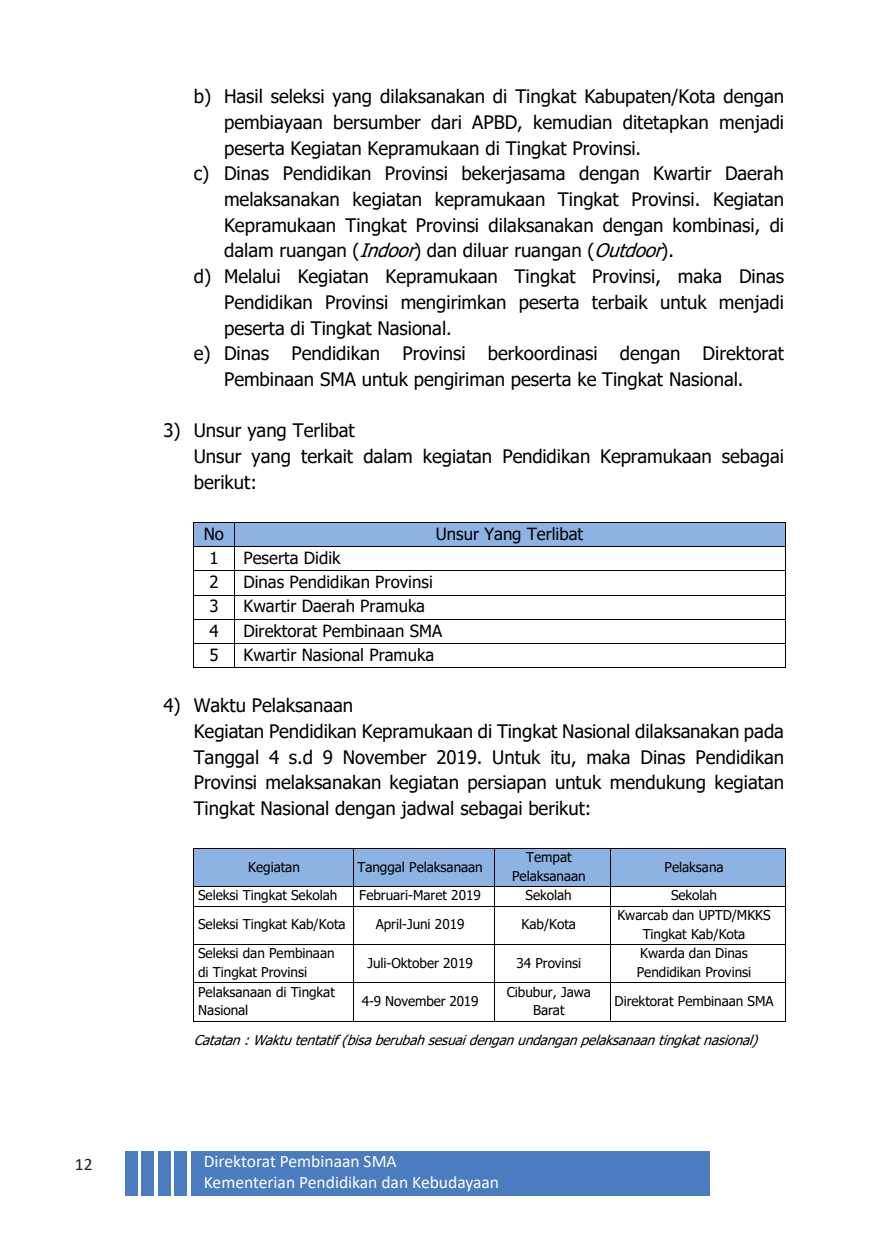
<style>
.page{position:relative;width:874px;height:1241px;background:#fff}
.page>*{position:absolute;margin:0;border:0;box-sizing:border-box;transform-origin:0 0}
.t1{font:18.55px/25.7px "Tahoma";letter-spacing:-.005em;color:#000}
.t2{font:17.5px/21px "Calibri";color:#fff}
.t3{font:17.5px "Calibri";color:#231f20}
.t4{font:16.8px "Tahoma";color:#000}
.t5{font:13.47px/18.7px "Tahoma";letter-spacing:-.005em;color:#000;text-align:center}
.t6{font:italic 13.47px "Tahoma";color:#000}
.s1{font-style:italic}
</style>
<div class="page">
<div style="left:191px;top:1151px;width:518px;height:45px;background:#4b7cbf"></div>
<div style="left:126px;top:1151px;width:12px;height:44px;background:#4b7cbf"></div>
<div style="left:142px;top:1151px;width:12px;height:44px;background:#4b7cbf"></div>
<div style="left:158px;top:1151px;width:12px;height:44px;background:#4b7cbf"></div>
<div style="left:174px;top:1151px;width:12px;height:44px;background:#4b7cbf"></div>
<div style="left:194px;top:522px;width:40px;height:24px;background:#8db3e2"></div>
<div style="left:235px;top:522px;width:549px;height:24px;background:#8db3e2"></div>
<hr style="left:194px;top:522px;width:40px;height:1px;background:#000">
<hr style="left:235px;top:522px;width:549px;height:1px;background:#000">
<hr style="left:194px;top:546px;width:40px;height:1px;background:#000">
<hr style="left:235px;top:546px;width:549px;height:1px;background:#000">
<hr style="left:194px;top:570px;width:40px;height:1px;background:#000">
<hr style="left:235px;top:570px;width:549px;height:1px;background:#000">
<hr style="left:194px;top:594px;width:40px;height:1px;background:#000">
<hr style="left:235px;top:594px;width:549px;height:1px;background:#000">
<hr style="left:194px;top:618px;width:40px;height:1px;background:#000">
<hr style="left:235px;top:618px;width:549px;height:1px;background:#000">
<hr style="left:194px;top:643px;width:40px;height:1px;background:#000">
<hr style="left:235px;top:643px;width:549px;height:1px;background:#000">
<svg style="left:193px;top:522px;width:1px;height:146px"></svg>
<hr style="left:194px;top:667px;width:40px;height:1px;background:#000">
<svg style="left:234px;top:522px;width:1px;height:146px"></svg>
<hr style="left:235px;top:667px;width:549px;height:1px;background:#000">
<svg style="left:784px;top:522px;width:1px;height:146px"></svg>
<div style="left:194px;top:848px;width:158px;height:38px;background:#8db3e2"></div>
<div style="left:353px;top:848px;width:141px;height:38px;background:#8db3e2"></div>
<div style="left:495px;top:848px;width:115px;height:38px;background:#8db3e2"></div>
<div style="left:611px;top:848px;width:173px;height:38px;background:#8db3e2"></div>
<hr style="left:194px;top:848px;width:158px;height:1px;background:#000">
<hr style="left:353px;top:848px;width:141px;height:1px;background:#000">
<hr style="left:495px;top:848px;width:115px;height:1px;background:#000">
<hr style="left:611px;top:848px;width:173px;height:1px;background:#000">
<hr style="left:193px;top:848px;width:1px;height:38px;background:#000">
<hr style="left:352px;top:848px;width:1px;height:38px;background:#000">
<hr style="left:494px;top:848px;width:1px;height:38px;background:#000">
<hr style="left:610px;top:848px;width:1px;height:38px;background:#000">
<hr style="left:784px;top:848px;width:1px;height:38px;background:#000">
<hr style="left:194px;top:886px;width:158px;height:1px;background:#000">
<hr style="left:353px;top:886px;width:141px;height:1px;background:#000">
<hr style="left:495px;top:886px;width:115px;height:1px;background:#000">
<hr style="left:611px;top:886px;width:173px;height:1px;background:#000">
<svg style="left:193px;top:886px;width:1px;height:20px"></svg>
<hr style="left:194px;top:905px;width:158px;height:1px;background:#000">
<hr style="left:353px;top:905px;width:141px;height:1px;background:#000">
<svg style="left:494px;top:886px;width:1px;height:20px"></svg>
<hr style="left:495px;top:905px;width:115px;height:1px;background:#000">
<svg style="left:610px;top:886px;width:1px;height:20px"></svg>
<hr style="left:611px;top:905px;width:173px;height:1px;background:#000">
<hr style="left:193px;top:906px;width:1px;height:37px;background:#000">
<hr style="left:352px;top:906px;width:1px;height:37px;background:#000">
<hr style="left:494px;top:906px;width:1px;height:37px;background:#000">
<hr style="left:610px;top:906px;width:1px;height:37px;background:#000">
<hr style="left:784px;top:906px;width:1px;height:37px;background:#000">
<hr style="left:194px;top:943px;width:158px;height:1px;background:#000">
<hr style="left:353px;top:943px;width:141px;height:1px;background:#000">
<hr style="left:495px;top:943px;width:115px;height:1px;background:#000">
<hr style="left:611px;top:943px;width:173px;height:1px;background:#000">
<hr style="left:193px;top:944px;width:1px;height:38px;background:#000">
<hr style="left:352px;top:944px;width:1px;height:38px;background:#000">
<hr style="left:494px;top:944px;width:1px;height:38px;background:#000">
<hr style="left:610px;top:944px;width:1px;height:38px;background:#000">
<hr style="left:784px;top:944px;width:1px;height:38px;background:#000">
<hr style="left:194px;top:982px;width:158px;height:1px;background:#000">
<hr style="left:353px;top:982px;width:141px;height:1px;background:#000">
<hr style="left:495px;top:982px;width:115px;height:1px;background:#000">
<hr style="left:611px;top:982px;width:173px;height:1px;background:#000">
<hr style="left:193px;top:982px;width:1px;height:38px;background:#000">
<hr style="left:194px;top:1020px;width:158px;height:1px;background:#000">
<hr style="left:352px;top:982px;width:1px;height:38px;background:#000">
<hr style="left:353px;top:1020px;width:141px;height:1px;background:#000">
<hr style="left:494px;top:982px;width:1px;height:38px;background:#000">
<hr style="left:495px;top:1020px;width:115px;height:1px;background:#000">
<hr style="left:610px;top:982px;width:1px;height:38px;background:#000">
<hr style="left:611px;top:1020px;width:173px;height:1px;background:#000">
<hr style="left:784px;top:982px;width:1px;height:38px;background:#000">
<p class="t3" style="left:75px;top:1151px;width:19px">12</p>
<p class="t1" style="left:194px;top:85px;width:591px">b) Hasil seleksi yang dilaksanakan di Tingkat Kabupaten/Kota dengan</p>
<p class="t1" style="left:224px;top:110px;width:561px">pembiayaan bersumber dari APBD, kemudian ditetapkan menjadi</p>
<p class="t1" style="left:224px;top:136px;width:418px">peserta Kegiatan Kepramukaan di Tingkat Provinsi.</p>
<p class="t1" style="left:194px;top:162px;width:591px">c) Dinas Pendidikan Provinsi bekerjasama dengan Kwartir Daerah</p>
<p class="t1" style="left:224px;top:187px;width:561px">melaksanakan kegiatan kepramukaan Tingkat Provinsi. Kegiatan</p>
<p class="t1" style="left:224px;top:213px;width:561px">Kepramukaan Tingkat Provinsi dilaksanakan dengan kombinasi, di</p>
<p class="t1" style="left:224px;top:239px;width:451px">dalam ruangan (<span class="s1">Indoor</span>) dan diluar ruangan (<span class="s1">Outdoor</span>).</p>
<p class="t1" style="left:194px;top:265px;width:591px">d) Melalui Kegiatan Kepramukaan Tingkat Provinsi, maka Dinas</p>
<p class="t1" style="left:224px;top:290px;width:561px">Pendidikan Provinsi mengirimkan peserta terbaik untuk menjadi</p>
<p class="t1" style="left:224px;top:316px;width:229px">peserta di Tingkat Nasional.</p>
<p class="t1" style="left:194px;top:341px;width:591px">e) Dinas Pendidikan Provinsi berkoordinasi dengan Direktorat</p>
<p class="t1" style="left:224px;top:367px;width:520px">Pembinaan SMA untuk pengiriman peserta ke Tingkat Nasional.</p>
<p class="t1" style="left:194px;top:419px;width:591px;text-indent:-30px">3) Unsur yang Terlibat<br>Unsur yang terkait dalam kegiatan Pendidikan Kepramukaan sebagai berikut:</p>
<p class="t4" style="left:204px;top:522px;width:22px">No</p>
<p class="t4" style="left:435px;top:522px;width:149px">Unsur Yang Terlibat</p>
<p class="t4" style="left:209px;top:546px;width:11px">1</p>
<p class="t4" style="left:243px;top:546px;width:98px">Peserta Didik</p>
<p class="t4" style="left:209px;top:570px;width:11px">2</p>
<p class="t4" style="left:243px;top:570px;width:191px">Dinas Pendidikan Provinsi</p>
<p class="t4" style="left:209px;top:594px;width:11px">3</p>
<p class="t4" style="left:243px;top:594px;width:183px">Kwartir Daerah Pramuka</p>
<p class="t4" style="left:209px;top:619px;width:11px">4</p>
<p class="t4" style="left:243px;top:619px;width:200px">Direktorat Pembinaan SMA</p>
<p class="t4" style="left:209px;top:643px;width:11px">5</p>
<p class="t4" style="left:243px;top:643px;width:192px">Kwartir Nasional Pramuka</p>
<p class="t1" style="left:194px;top:693px;width:591px;text-indent:-30px">4) Waktu Pelaksanaan<br>Kegiatan Pendidikan Kepramukaan di Tingkat Nasional dilaksanakan pada Tanggal 4 s.d 9 November 2019. Untuk itu, maka Dinas Pendidikan Provinsi melaksanakan kegiatan persiapan untuk mendukung kegiatan Tingkat Nasional dengan jadwal sebagai berikut:</p>
<p class="t5" style="left:248px;top:857px;width:53px">Kegiatan</p>
<p class="t5" style="left:357px;top:857px;width:127px">Tanggal Pelaksanaan</p>
<p class="t5" style="left:512px;top:848px;width:75px">Tempat<br>Pelaksanaan</p>
<p class="t5" style="left:664px;top:857px;width:61px">Pelaksana</p>
<p class="t5" style="left:198px;top:886px;width:141px">Seleksi Tingkat Sekolah</p>
<p class="t5" style="left:359px;top:886px;width:123px">Februari-Maret 2019</p>
<p class="t5" style="left:525px;top:886px;width:48px">Sekolah</p>
<p class="t5" style="left:670px;top:886px;width:48px">Sekolah</p>
<p class="t5" style="left:198px;top:915px;width:149px">Seleksi Tingkat Kab/Kota</p>
<p class="t5" style="left:375px;top:915px;width:90px">April-Juni 2019</p>
<p class="t5" style="left:521px;top:915px;width:56px">Kab/Kota</p>
<p class="t5" style="left:617px;top:906px;width:155px">Kwarcab dan UPTD/MKKS<br>Tingkat Kab/Kota</p>
<p class="t5" style="left:198px;top:944px;width:138px;text-align:left">Seleksi dan Pembinaan di Tingkat Provinsi</p>
<p class="t5" style="left:367px;top:954px;width:107px">Juli-Oktober 2019</p>
<p class="t5" style="left:516px;top:954px;width:66px">34 Provinsi</p>
<p class="t5" style="left:636px;top:944px;width:116px;text-align:left">Kwarda dan Dinas<br>Pendidikan Provinsi</p>
<p class="t5" style="left:198px;top:983px;width:138px;text-align:left">Pelaksanaan di Tingkat<br>Nasional</p>
<p class="t5" style="left:361px;top:992px;width:118px">4-9 November 2019</p>
<p class="t5" style="left:506px;top:983px;width:86px">Cibubur, Jawa<br>Barat</p>
<p class="t5" style="left:614px;top:992px;width:160px">Direktorat Pembinaan SMA</p>
<p class="t6" style="left:194px;top:1030px;width:571px">Catatan:Waktutentatif(bisaberubahsesuaidenganundanganpelaksanaantingkatnasional)</p>
<p class="t2" style="left:204px;top:1150px;width:296px">Direktorat Pembinaan SMA<br>Kementerian Pendidikan dan Kebudayaan</p>
</div>
